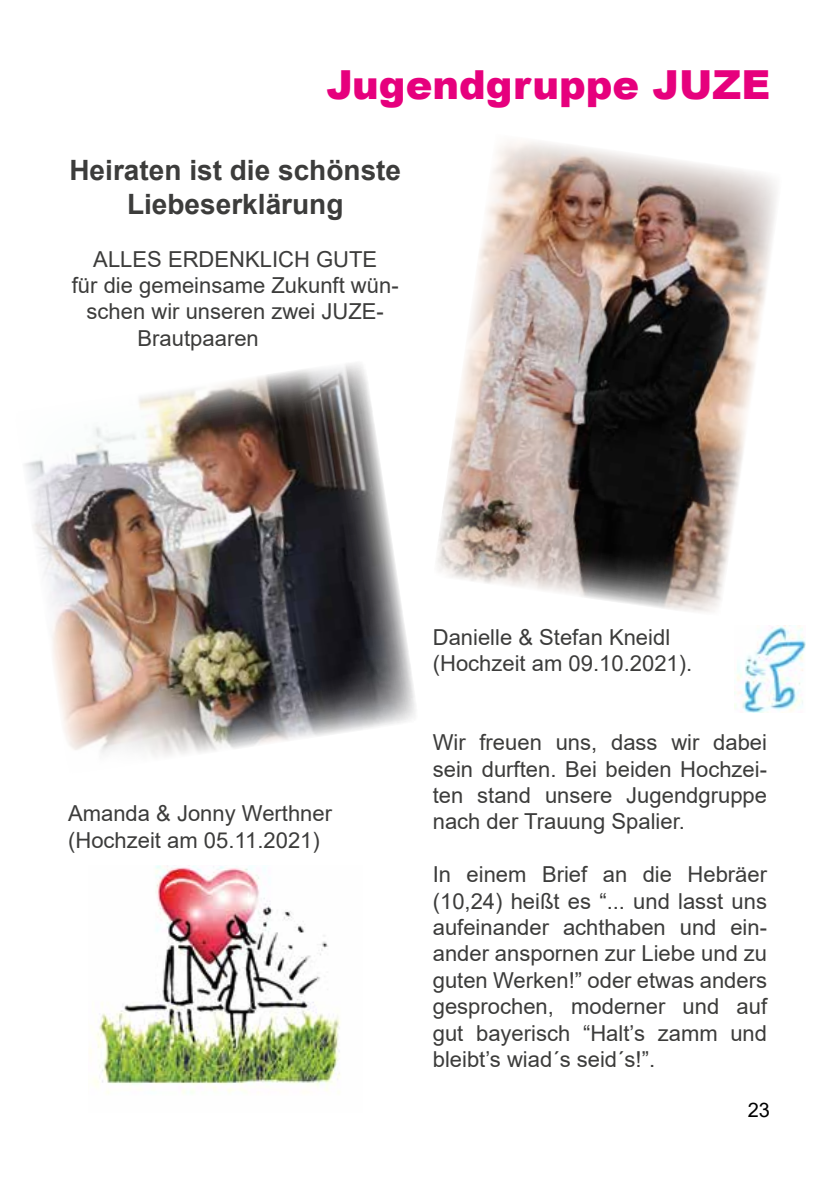
<style>
.page{position:relative;width:840px;height:1191px;background:#fff}
.page>*{position:absolute;margin:0;border:0;box-sizing:border-box;transform-origin:0 0}
.t1{font:900 40px "Arial";color:#e6007d}
.t2{font:700 28px/33.6px "Arial";color:#3c3c3b;text-align:center}
.t3{font:22px/26.4px "Arial";color:#3c3c3b}
.t4{font:20px "Arial";color:#000}
</style>
<div class="page">
<img style="left:24px;top:363px;width:392px;height:393px">
<img style="left:437px;top:142px;width:340px;height:470px">
<img style="left:90px;top:866px;width:250px;height:228px">
<img style="left:734px;top:625px;width:71px;height:87px">
<h1 class="t1" style="left:326px;top:55px;width:445px">Jugendgruppe JUZE</h1>
<p class="t2" style="left:69px;top:154px;width:333px">Heiraten ist die schönste<br>Liebeserklärung</p>
<p class="t3" style="left:93px;top:245px;width:285px">ALLES ERDENKLICH GUTE</p>
<p class="t3" style="left:72px;top:272px;width:328px">für die gemeinsame Zukunft wün-</p>
<p class="t3" style="left:86px;top:298px;width:299px">schen wir unseren zwei JUZE-</p>
<p class="t3" style="left:137px;top:325px;width:123px">Brautpaaren</p>
<p class="t3" style="left:68px;top:800px;width:265px">Amanda &amp; Jonny Werthner (Hochzeit am 05.11.2021)</p>
<p class="t3" style="left:432px;top:623px;width:261px">Danielle &amp; Stefan Kneidl (Hochzeit am 09.10.2021).</p>
<p class="t3" style="left:432px;top:729px;width:336px;text-align:justify">Wir freuen uns, dass wir dabei sein durften. Bei beiden Hochzei&shy;ten stand unsere Jugendgruppe nach der Trauung Spalier.</p>
<p class="t3" style="left:432px;top:861px;width:336px;text-align:justify">In einem Brief an die Hebräer (10,24) heißt es “... und lasst uns aufeinander achthaben und ein&shy;ander anspornen zur Liebe und zu guten Werken!” oder etwas anders gesprochen, moderner und auf gut bayerisch “Halt’s zamm und bleibt’s wiad´s seid´s!”.</p>
<p class="t4" style="left:747px;top:1095px;width:24px">23</p>
</div>
